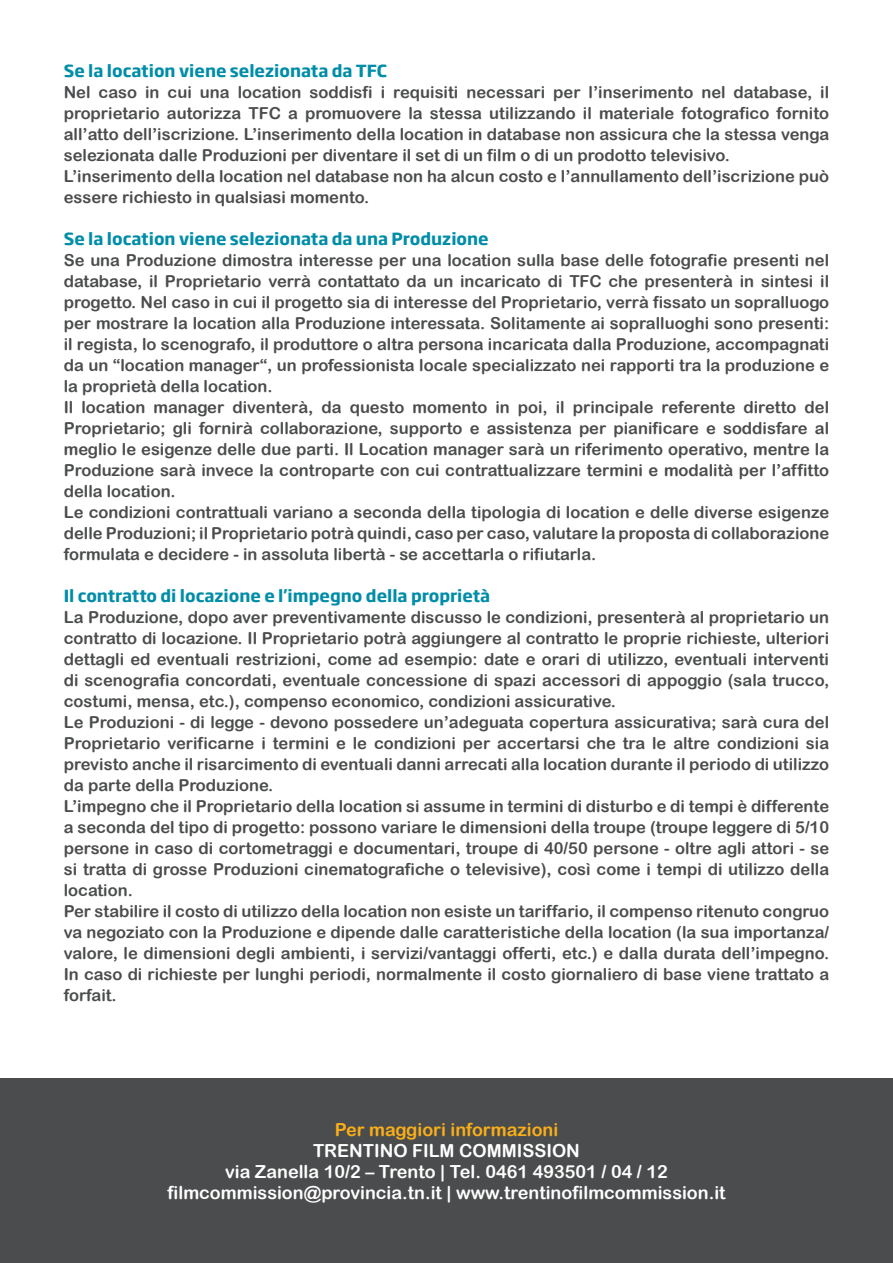
<style>
.page{position:relative;width:893px;height:1263px;background:#fff}
.page>*{position:absolute;margin:0;border:0;box-sizing:border-box;transform-origin:0 0}
.t1{font:18px/21px "Arial Rounded MT Bold";color:#fff;text-align:center}
.t2{font:18px "Arial Rounded MT Bold";color:#faaf18}
.t3{font:16.5px/21px "Arial Rounded MT Bold";color:#4b4c4d}
.t4{font:700 16.5px "Soho Gothic Pro";color:#008da8}
</style>
<div class="page">
<div style="left:0;top:1078px;width:893px;height:185px;background:#4b4c4d"></div>
<p class="t4" style="left:64px;top:58px;width:325px">Se la location viene selezionata da TFC</p>
<p class="t3" style="left:64px;top:81px;width:767px">Nel caso in cui una location soddisfi i requisiti necessari per l’inserimento nel database, il proprietario autorizza TFC a promuovere la stessa utilizzando il materiale fotografico fornito all’atto dell’iscrizione. L’inserimento della location in database non assicura che la stessa venga selezionata dalle Produzioni per diventare il set di un film o di un prodotto televisivo.<br>L’inserimento della location nel database non ha alcun costo e l’annullamento dell’iscrizione può essere richiesto in qualsiasi momento.</p>
<p class="t4" style="left:64px;top:226px;width:426px">Se la location viene selezionata da una Produzione</p>
<p class="t3" style="left:64px;top:249px;width:767px">Se una Produzione dimostra interesse per una location sulla base delle fotografie presenti nel database, il Proprietario verrà contattato da un incaricato di TFC che presenterà in sintesi il progetto. Nel caso in cui il progetto sia di interesse del Proprietario, verrà fissato un sopralluogo per mostrare la location alla Produzione interessata. Solitamente ai sopralluoghi sono presenti: il regista, lo scenografo, il produttore o altra persona incaricata dalla Produzione, accompagnati da un “location manager“, un professionista locale specializzato nei rapporti tra la produzione e la proprietà della location.<br>Il location manager diventerà, da questo momento in poi, il principale referente diretto del Proprietario; gli fornirà collaborazione, supporto e assistenza per pianificare e soddisfare al meglio le esigenze delle due parti. Il Location manager sarà un riferimento operativo, mentre la Produzione sarà invece la controparte con cui contrattualizzare termini e modalità per l’affitto della location.<br>Le condizioni contrattuali variano a seconda della tipologia di location e delle diverse esigenze delle Produzioni; il Proprietario potrà quindi, caso per caso, valutare la proposta di collaborazione formulata e decidere - in assoluta libertà - se accettarla o rifiutarla.</p>
<p class="t4" style="left:64px;top:583px;width:428px">Il contratto di locazione e l’impegno della proprietà</p>
<p class="t3" style="left:64px;top:606px;width:767px">La Produzione, dopo aver preventivamente discusso le condizioni, presenterà al proprietario un contratto di locazione. Il Proprietario potrà aggiungere al contratto le proprie richieste, ulteriori dettagli ed eventuali restrizioni, come ad esempio: date e orari di utilizzo, eventuali interventi di scenografia concordati, eventuale concessione di spazi accessori di appoggio (sala trucco, costumi, mensa, etc.), compenso economico, condizioni assicurative.<br>Le Produzioni - di legge - devono possedere un’adeguata copertura assicurativa; sarà cura del Proprietario verificarne i termini e le condizioni per accertarsi che tra le altre condizioni sia previsto anche il risarcimento di eventuali danni arrecati alla location durante il periodo di utilizzo da parte della Produzione.<br>L’impegno che il Proprietario della location si assume in termini di disturbo e di tempi è differente a seconda del tipo di progetto: possono variare le dimensioni della troupe (troupe leggere di 5/10 persone in caso di cortometraggi e documentari, troupe di 40/50 persone - oltre agli attori - se si tratta di grosse Produzioni cinematografiche o televisive), così come i tempi di utilizzo della location.<br>Per stabilire il costo di utilizzo della location non esiste un tariffario, il compenso ritenuto congruo va negoziato con la Produzione e dipende dalle caratteristiche della location (la sua importanza/ valore, le dimensioni degli ambienti, i servizi/vantaggi offerti, etc.) e dalla durata dell’impegno.<br>In caso di richieste per lunghi periodi, normalmente il costo giornaliero di base viene trattato a forfait.</p>
<p class="t2" style="left:335px;top:1119px;width:225px">Per maggiori informazioni</p>
<p class="t1" style="left:167px;top:1140px;width:560px">TRENTINO FILM COMMISSION<br>via Zanella 10/2 – Trento | Tel. 0461 493501 / 04 / 12 filmcommission@provincia.tn.it | www.trentinofilmcommission.it</p>
</div>
